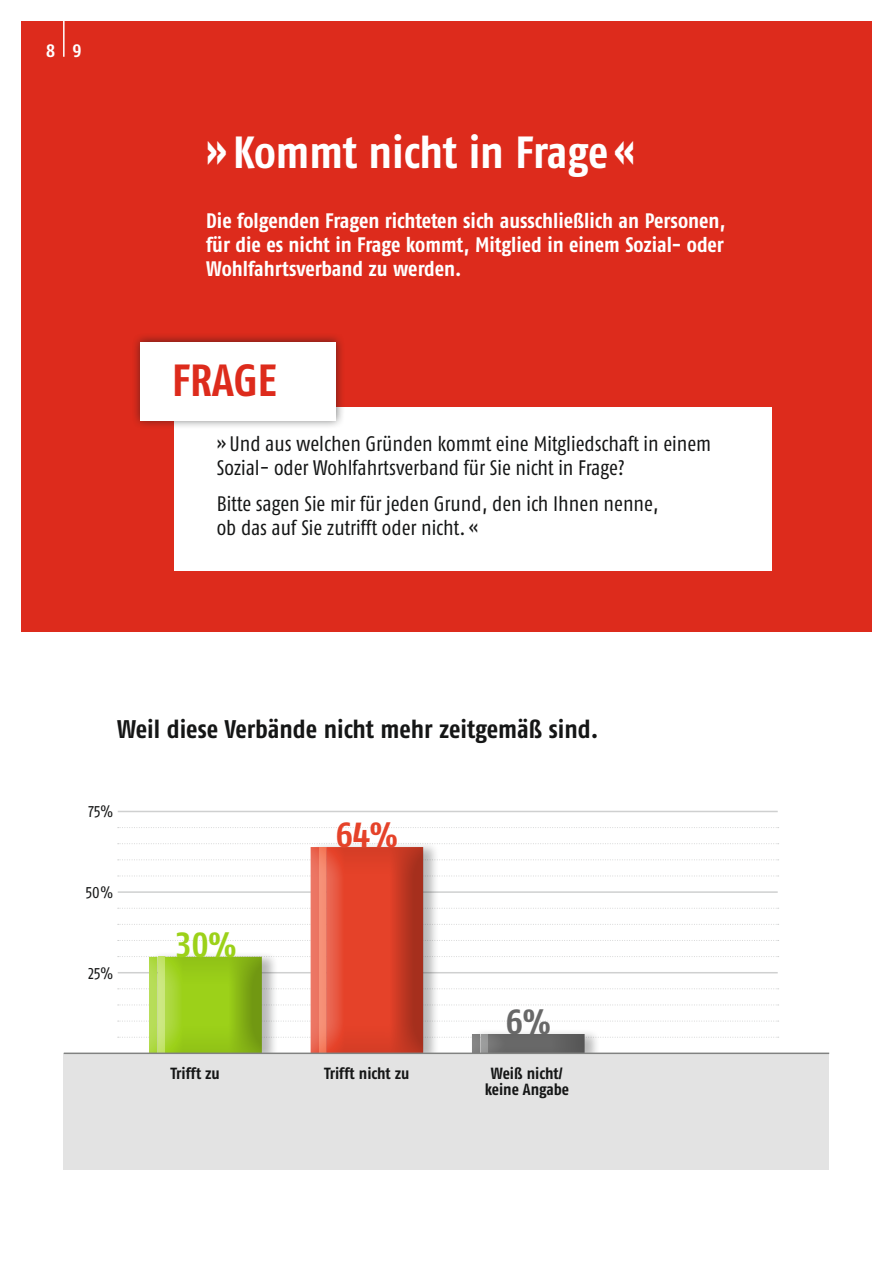
<style>
.page{position:relative;width:893px;height:1263px;background:#fff}
.page>*{position:absolute;margin:0;border:0;box-sizing:border-box;transform-origin:0 0}
.t1{font:700 45px "Fago Co";letter-spacing:-.005em;color:#fff}
.t2{font:700 45px "Fago Co";color:#dd2b1c}
.t3{font:34.8px "Fago Co Bold Tf Caps";color:#e54229}
.t4{font:34.8px "Fago Co Bold Tf Caps";color:#9cd119}
.t5{font:34.8px "Fago Co Bold Tf Caps";color:#686868}
.t6{font:700 25.5px "Fago Co";color:#151616}
.t7{font:21px/24px "Fago Co Regular Tf";color:#151616}
.t8{font:700 21px/24px "Fago Co";letter-spacing:-.005em;color:#fff;text-align:justify}
.t9{font:18px "Fago Co Bold Tf Caps";color:#fff}
.t10{font:16.5px "Fago Co Regular Lf";color:#151616}
.t11{font:700 16.2px/16.2px "Fago Co";letter-spacing:-.005em;color:#151616;text-align:center}
</style>
<div class="page">
<hr style="left:118px;top:811px;width:660px;height:1px;background:#cfd0d0">
<svg style="left:118px;top:827px;width:661px;height:1px"></svg>
<div style="left:21px;top:21px;width:851px;height:610px;background:#dd2b1c"></div>
<hr style="left:63px;top:0;width:2px;height:57px;background:#fff">
<svg style="left:118px;top:843px;width:661px;height:209px"></svg>
<div style="left:472px;top:1032px;width:34px;height:22px;background:#fff;opacity:.3"></div>
<div style="left:496px;top:1032px;width:91px;height:22px;background:#151616;opacity:.3"></div>
<div style="left:174px;top:407px;width:597px;height:164px;background:#fff"></div>
<div style="left:131px;top:333px;width:214px;height:96px;background:#151616;opacity:.6"></div>
<div style="left:140px;top:342px;width:196px;height:78px;background:#fff"></div>
<div style="left:64px;top:1053px;width:765px;height:117px;background:#e3e3e3"></div>
<hr style="left:64px;top:1052px;width:765px;height:2px;background:#818281">
<p class="t9" style="left:46px;top:40px;width:37px">8 9</p>
<h1 class="t1" style="left:206px;top:126px;width:430px">» Kommt nicht in Frage «</h1>
<p class="t8" style="left:206px;top:208px;width:521px">Die folgenden Fragen richteten sich ausschließlich an Personen, für die es nicht in Frage kommt, Mitglied in einem Sozial- oder Wohlfahrtsverband zu werden.</p>
<h1 class="t2" style="left:172px;top:354px;width:106px">Frage</h1>
<p class="t7" style="left:217px;top:431px;width:496px">» Und aus welchen Gründen kommt eine Mitgliedschaft in einem<br>Sozial- oder Wohlfahrtsverband für Sie nicht in Frage?</p>
<p class="t7" style="left:217px;top:491px;width:443px">Bitte sagen Sie mir für jeden Grund, den ich Ihnen nenne, ob das auf Sie zutrifft oder nicht. «</p>
<p class="t6" style="left:117px;top:714px;width:483px">Weil diese Verbände nicht mehr zeitgemäß sind.</p>
<p class="t10" style="left:89px;top:802px;width:26px">75%</p>
<h2 class="t3" style="left:336px;top:815px;width:64px">64%</h2>
<p class="t10" style="left:86px;top:883px;width:29px">50%</p>
<p class="t10" style="left:88px;top:963px;width:27px">25%</p>
<h2 class="t4" style="left:174px;top:924px;width:64px">30%</h2>
<h2 class="t5" style="left:506px;top:1002px;width:46px">6%</h2>
<p class="t11" style="left:171px;top:1065px;width:51px">Trifft zu</p>
<p class="t11" style="left:324px;top:1065px;width:87px">Trifft nicht zu</p>
<p class="t11" style="left:485px;top:1065px;width:86px">Weiß nicht/ keine Angabe</p>
</div>
